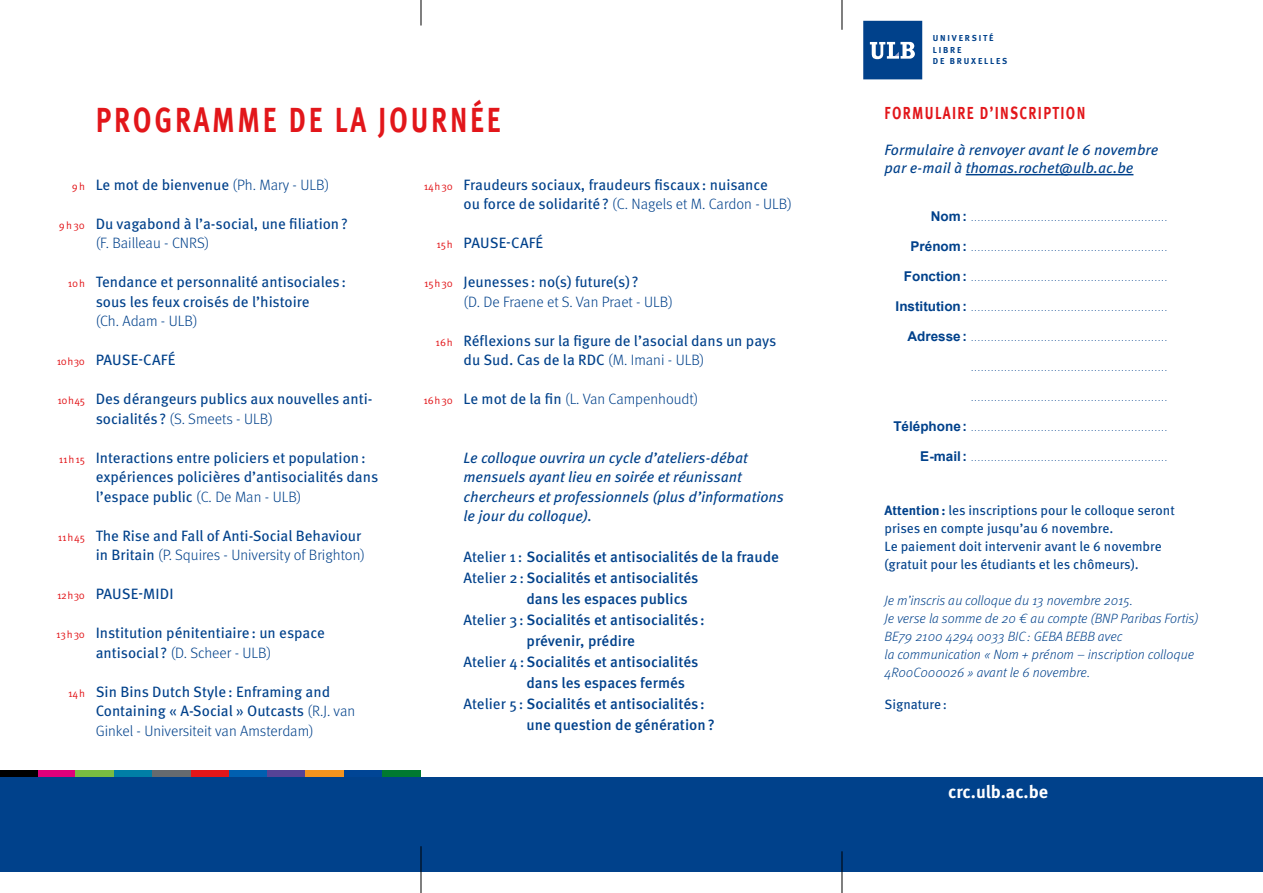
<style>
.page{position:relative;width:1263px;height:893px;background:#fff}
.page>*{position:absolute;margin:0;border:0;box-sizing:border-box;transform-origin:0 0}
.t1{font:35.1px "Meta Bold LF Caps";letter-spacing:.1em;color:#e2161a;scale:.77 1}
.t2{font:700 18px "Meta OT";color:#fff}
.t3{font:17.55px "Meta Bold LF Caps";letter-spacing:.1em;color:#e2161a;scale:.77 1}
.t4{font:15px/19.5px "Meta OT";color:#00418b}
.t5{font:500 15px "Meta OT";color:#00418b}
.t6{font:italic 15px/19.5px "Meta OT";color:#00418b}
.t7{font:300 15px "Meta OT";color:#00418b}
.t8{font:italic 300 13.5px/18px "Meta OT";color:#00418b}
.t9{font:13.5px/18px "Meta OT";color:#00418b}
.t10{font:700 13.5px "Arial";color:#00418b}
.t11{font:10.5px "Meta OT Norm";letter-spacing:.045em;color:#e2161a}
.t12{font:700 8.7px/11.4px "Meta OT";letter-spacing:.21em;color:#00418b}
.t13{font:700 6px "Arial";color:#00418b}
.s1{font-weight:300}
.s2{font-weight:400}
.s3{font-weight:700}
</style>
<div class="page">
<div style="left:863px;top:21px;width:59px;height:58px;background:#00418b"></div>
<svg style="left:870px;top:42px;width:45px;height:17px"></svg>
<div style="left:0;top:777px;width:1263px;height:95px;background:#00418b"></div>
<div style="left:37px;top:770px;width:39px;height:7px;background:#de007b"></div>
<div style="left:0;top:770px;width:37px;height:7px;background:#000"></div>
<div style="left:76px;top:770px;width:38px;height:7px;background:#79bc41"></div>
<div style="left:191px;top:770px;width:38px;height:7px;background:#e2161a"></div>
<div style="left:229px;top:770px;width:38px;height:7px;background:#005fb0"></div>
<div style="left:114px;top:770px;width:38px;height:7px;background:#007ea6"></div>
<div style="left:344px;top:770px;width:38px;height:7px;background:#004595"></div>
<div style="left:382px;top:770px;width:39px;height:7px;background:#007930"></div>
<div style="left:267px;top:770px;width:38px;height:7px;background:#564396"></div>
<div style="left:152px;top:770px;width:39px;height:7px;background:#656a6f"></div>
<div style="left:305px;top:770px;width:39px;height:7px;background:#f4941e"></div>
<hr style="left:966px;top:174px;width:167px;height:1px;background:#00418b">
<svg style="left:421px;top:0;width:1px;height:26px"></svg>
<hr style="left:842px;top:0;width:1px;height:30px;background:#000">
<hr style="left:842px;top:851px;width:1px;height:42px;background:#000">
<hr style="left:421px;top:846px;width:1px;height:47px;background:#000">
<h1 class="t1" style="left:96px;top:99px;width:527px">PROGRAMME DE LA JOURNÉE</h1>
<p class="t11" style="left:72px;top:180px;width:15px">9h</p>
<p class="t11" style="left:59px;top:219px;width:28px">9h30</p>
<p class="t11" style="left:68px;top:277px;width:19px">10h</p>
<p class="t11" style="left:57px;top:355px;width:30px">10h30</p>
<p class="t11" style="left:57px;top:394px;width:29px">10h45</p>
<p class="t11" style="left:59px;top:453px;width:28px">11h15</p>
<p class="t11" style="left:58px;top:531px;width:29px">11h45</p>
<p class="t11" style="left:57px;top:589px;width:30px">12h30</p>
<p class="t11" style="left:56px;top:628px;width:30px">13h30</p>
<p class="t11" style="left:68px;top:687px;width:18px">14h</p>
<p class="t4" style="left:96px;top:175px;width:235px">Le mot de bienvenue <span class="s1">(Ph. Mary - ULB)</span></p>
<p class="t4" style="left:96px;top:214px;width:254px">Du vagabond à l’a-social, une filiation?</p>
<p class="t7" style="left:96px;top:234px;width:115px">(F. Bailleau - CNRS)</p>
<p class="t4" style="left:96px;top:273px;width:252px">Tendance et personnalité antisociales: sous les feux croisés de l’histoire</p>
<p class="t7" style="left:96px;top:312px;width:103px">(Ch. Adam - ULB)</p>
<p class="t4" style="left:96px;top:351px;width:81px">PAUSE-CAFÉ</p>
<p class="t4" style="left:96px;top:390px;width:278px">Des dérangeurs publics aux nouvelles anti&shy;socialités? <span class="s1">(S. Smeets - ULB)</span></p>
<p class="t4" style="left:96px;top:448px;width:284px">Interactions entre policiers et population: expériences policières d’antisocialités dans l’espace public <span class="s1">(C. De Man - ULB)</span></p>
<p class="t4" style="left:96px;top:526px;width:271px">The Rise and Fall of Anti-Social Behaviour in Britain <span class="s1">(P. Squires - University of Brighton)</span></p>
<p class="t4" style="left:96px;top:585px;width:79px">PAUSE-MIDI</p>
<p class="t4" style="left:96px;top:624px;width:231px">Institution pénitentiaire: un espace antisocial ? <span class="s1">(D. Scheer - ULB)</span></p>
<p class="t4" style="left:96px;top:682px;width:261px">Sin Bins Dutch Style: Enframing and<br>Containing « A-Social » Outcasts <span class="s1">(R.J. van<br>Ginkel - Universiteit van Amsterdam)</span></p>
<p class="t11" style="left:424px;top:180px;width:31px">14h30</p>
<p class="t11" style="left:436px;top:238px;width:18px">15h</p>
<p class="t11" style="left:424px;top:277px;width:30px">15h30</p>
<p class="t11" style="left:436px;top:336px;width:19px">16h</p>
<p class="t11" style="left:423px;top:394px;width:31px">16h30</p>
<p class="t4" style="left:463px;top:175px;width:330px">Fraudeurs sociaux, fraudeurs fiscaux: nuisance<br>ou force de solidarité? <span class="s1">(C. Nagels et M. Cardon - ULB)</span></p>
<p class="t4" style="left:464px;top:234px;width:81px">PAUSE-CAFÉ</p>
<p class="t4" style="left:463px;top:273px;width:177px">Jeunesses: no(s) future(s) ?</p>
<p class="t7" style="left:463px;top:293px;width:211px">(D. De Fraene et S. Van Praet - ULB)</p>
<p class="t4" style="left:463px;top:331px;width:314px">Réflexions sur la figure de l’asocial dans un pays du Sud. Cas de la RDC <span class="s1">(M. Imani - ULB)</span></p>
<p class="t7" style="left:463px;top:390px;width:236px"><span class="s2">Le mot de la fin</span> (L. Van Campenhoudt)</p>
<p class="t6" style="left:463px;top:448px;width:322px">Le colloque ouvrira un cycle d’ateliers-débat mensuels ayant lieu en soirée et réunissant chercheurs et professionnels (plus d’informations le jour du colloque).</p>
<p class="t5" style="left:463px;top:547px;width:317px"><span class="s2">Atelier 1 :</span> Socialités et antisocialités de la fraude</p>
<p class="t5" style="left:463px;top:568px;width:236px"><span class="s2">Atelier 2:</span> Socialités et antisocialités</p>
<p class="t5" style="left:526px;top:589px;width:163px">dans les espaces publics</p>
<p class="t5" style="left:463px;top:610px;width:243px"><span class="s2">Atelier 3:</span> Socialités et antisocialités:</p>
<p class="t5" style="left:526px;top:631px;width:110px">prévenir, prédire</p>
<p class="t5" style="left:463px;top:652px;width:236px"><span class="s2">Atelier 4:</span>Socialités et antisocialités</p>
<p class="t5" style="left:526px;top:673px;width:160px">dans les espaces fermés</p>
<p class="t5" style="left:463px;top:694px;width:243px"><span class="s2">Atelier 5 :</span> Socialités et antisocialités:</p>
<p class="t5" style="left:526px;top:715px;width:190px">une question de génération?</p>
<p class="t12" style="left:933px;top:33px;width:76px">UNIVERSITÉ<br>LIBRE<br>DE BRUXELLES</p>
<p class="t3" style="left:884px;top:102px;width:262px">FORMULAIRE D’INSCRIPTION</p>
<p class="t6" style="left:884px;top:141px;width:275px;line-height:18px">Formulaire à renvoyer avant le 6 novembre par e-mail à thomas.rochet@ulb.ac.be</p>
<p class="t10" style="left:931px;top:207px;width:38px">Nom:</p>
<p class="t13" style="left:971px;top:215px;width:197px">. . . . . . . . . . . . . . . . . . . . . . . . . . . . . . . . . . . . . . . . . . . . . . . . . . . . . . . . . . .</p>
<p class="t10" style="left:910px;top:237px;width:58px">Prénom:</p>
<p class="t13" style="left:971px;top:245px;width:197px">. . . . . . . . . . . . . . . . . . . . . . . . . . . . . . . . . . . . . . . . . . . . . . . . . . . . . . . . . . .</p>
<p class="t10" style="left:904px;top:267px;width:65px">Fonction:</p>
<p class="t13" style="left:971px;top:275px;width:197px">. . . . . . . . . . . . . . . . . . . . . . . . . . . . . . . . . . . . . . . . . . . . . . . . . . . . . . . . . . .</p>
<p class="t10" style="left:895px;top:297px;width:73px">Institution:</p>
<p class="t13" style="left:971px;top:305px;width:197px">. . . . . . . . . . . . . . . . . . . . . . . . . . . . . . . . . . . . . . . . . . . . . . . . . . . . . . . . . . .</p>
<p class="t10" style="left:907px;top:327px;width:61px">Adresse:</p>
<p class="t13" style="left:971px;top:335px;width:197px">. . . . . . . . . . . . . . . . . . . . . . . . . . . . . . . . . . . . . . . . . . . . . . . . . . . . . . . . . . .</p>
<p class="t13" style="left:971px;top:365px;width:197px">. . . . . . . . . . . . . . . . . . . . . . . . . . . . . . . . . . . . . . . . . . . . . . . . . . . . . . . . . . .</p>
<p class="t13" style="left:971px;top:395px;width:197px">. . . . . . . . . . . . . . . . . . . . . . . . . . . . . . . . . . . . . . . . . . . . . . . . . . . . . . . . . . .</p>
<p class="t10" style="left:893px;top:417px;width:75px">Téléphone:</p>
<p class="t13" style="left:971px;top:425px;width:197px">. . . . . . . . . . . . . . . . . . . . . . . . . . . . . . . . . . . . . . . . . . . . . . . . . . . . . . . . . . .</p>
<p class="t10" style="left:920px;top:447px;width:48px">E-mail:</p>
<p class="t13" style="left:971px;top:455px;width:197px">. . . . . . . . . . . . . . . . . . . . . . . . . . . . . . . . . . . . . . . . . . . . . . . . . . . . . . . . . . .</p>
<p class="t9" style="left:884px;top:501px;width:292px"><span class="s3">Attention:</span> les inscriptions pour le colloque seront prises en compte jusqu’au 6 novembre.<br>Le paiement doit intervenir avant le 6 novembre (gratuit pour les étudiants et les chômeurs).</p>
<p class="t8" style="left:884px;top:591px;width:315px">Je m’inscris au colloque du 13 novembre 2015.<br>Je verse la somme de 20 € au compte (BNP Paribas Fortis)<br>BE79 2100 4294 0033 BIC: GEBA BEBB avec<br>la communication « Nom + prénom – inscription colloque 4R00C000026 » avant le 6 novembre.</p>
<p class="t9" style="left:884px;top:696px;width:64px">Signature:</p>
<p class="t2" style="left:948px;top:781px;width:101px">crc.ulb.ac.be</p>
</div>
